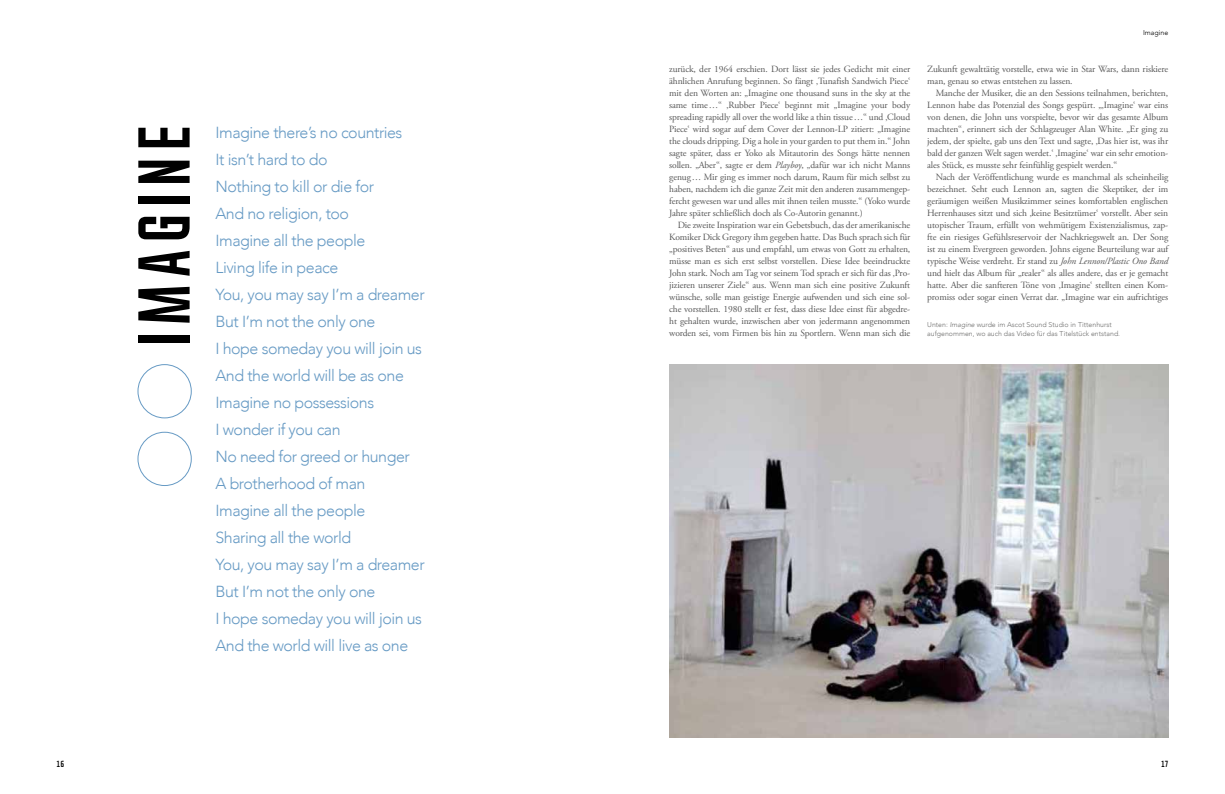
<style>
.page{position:relative;width:1225px;height:794px;background:#fff}
.page>*{position:absolute;margin:0;border:0;box-sizing:border-box;transform-origin:0 0}
.t1{font:700 66px "Chosence";letter-spacing:.08em;color:#000}
.t2{font:300 16px/27px "Avenir";letter-spacing:-.03em;color:#669ac4}
.t3{font:9.5px/12px "Adobe Garamond Pro";letter-spacing:-.01em;color:#565656;text-align:justify}
.t4{font:700 8px "Chosence";color:#000}
.t5{font:300 7px/9px "Avenir";color:#6f6f6e}
.t6{font:300 7px "Avenir";color:#000}
.s1{font-style:italic}
</style>
<div class="page">
<img style="left:669px;top:364px;width:499px;height:373px">
<div style="left:137px;top:364px;width:55px;height:54px;border:1px solid #669ac4;border-radius:50%"></div>
<div style="left:137px;top:432px;width:55px;height:54px;border:1px solid #669ac4;border-radius:50%"></div>
<h1 class="t1" style="left:128px;top:346px;width:222px;rotate:-90deg">Imagine</h1>
<p class="t2" style="left:215px;top:119px;width:211px">Imagine there’s no countries<br>It isn’t hard to do<br>Nothing to kill or die for<br>And no religion, too<br>Imagine all the people<br>Living life in peace<br>You, you may say I’m a dreamer<br>But I’m not the only one<br>I hope someday you will join us<br>And the world will be as one<br>Imagine no possessions<br>I wonder if you can<br>No need for greed or hunger<br>A brotherhood of man<br>Imagine all the people<br>Sharing all the world<br>You, you may say I’m a dreamer<br>But I’m not the only one<br>I hope someday you will join us<br>And the world will live as one</p>
<p class="t3" style="left:669px;top:63px;width:242px">zurück, der 1964 erschien. Dort lässt sie jedes Gedicht mit einer ähnlichen Anrufung beginnen. So fängt ‚Tunafish Sandwich Piece‘ mit den Worten an: „Imagine one thousand suns in the sky at the same time…“ ‚Rubber Piece‘ beginnt mit „Imagine your body spreading rapidly all over the world like a thin tissue…“ und ‚Cloud Piece‘ wird sogar auf dem Cover der Lennon-LP zitiert: „Imagine the clouds dripping. Dig a hole in your garden to put them in.“ John sagte später, dass er Yoko als Mitautorin des Songs hätte nennen sollen. „Aber“, sagte er dem <span class="s1">Playboy</span>, „dafür war ich nicht Manns genug… Mir ging es immer noch darum, Raum für mich selbst zu haben, nachdem ich die ganze Zeit mit den anderen zusammengep&shy;fercht gewesen war und alles mit ihnen teilen musste.“ (Yoko wurde Jahre später schließlich doch als Co-Autorin genannt.)</p>
<p class="t3" style="left:669px;top:219px;width:242px;text-indent:9px">Die zweite Inspiration war ein Gebetsbuch, das der amerikanische Komiker Dick Gregory ihm gegeben hatte. Das Buch sprach sich für „positives Beten“ aus und empfahl, um etwas von Gott zu erhalten, müsse man es sich erst selbst vorstellen. Diese Idee beeindruckte John stark. Noch am Tag vor seinem Tod sprach er sich für das ‚Pro&shy;jizieren unserer Ziele“ aus. Wenn man sich eine positive Zukunft wünsche, solle man geistige Energie aufwenden und sich eine sol&shy;che vorstellen. 1980 stellt er fest, dass diese Idee einst für abgedre&shy;ht gehalten wurde, inzwischen aber von jedermann angenommen worden sei, vom Firmen bis hin zu Sportlern. Wenn man sich die</p>
<p class="t6" style="left:1143px;top:29px;width:27px">Imagine</p>
<p class="t3" style="left:927px;top:63px;width:242px">Zukunft gewalttätig vorstelle, etwa wie in Star Wars, dann riskiere man, genau so etwas entstehen zu lassen.</p>
<p class="t3" style="left:927px;top:87px;width:242px;text-indent:9px">Manche der Musiker, die an den Sessions teilnahmen, berichten, Lennon habe das Potenzial des Songs gespürt. „‚Imagine‘ war eins von denen, die John uns vorspielte, bevor wir das gesamte Album machten“, erinnert sich der Schlagzeuger Alan White. „Er ging zu jedem, der spielte, gab uns den Text und sagte, ‚Das hier ist, was ihr bald der ganzen Welt sagen werdet.‘ ‚Imagine‘ war ein sehr emotion&shy;ales Stück, es musste sehr feinfühlig gespielt werden.“</p>
<p class="t3" style="left:927px;top:171px;width:242px;text-indent:9px">Nach der Veröffentlichung wurde es manchmal als scheinheilig bezeichnet. Seht euch Lennon an, sagten die Skeptiker, der im geräumigen weißen Musikzimmer seines komfortablen englischen Herrenhauses sitzt und sich ‚keine Besitztümer‘ vorstellt. Aber sein utopischer Traum, erfüllt von wehmütigem Existenzialismus, zap&shy;fte ein riesiges Gefühlsreservoir der Nachkriegswelt an. Der Song ist zu einem Evergreen geworden. Johns eigene Beurteilung war auf typische Weise verdreht. Er stand zu <span class="s1">John Lennon/Plastic Ono Band </span>und hielt das Album für „realer“ als alles andere, das er je gemacht hatte. Aber die sanfteren Töne von ‚Imagine‘ stellten einen Kom&shy;promiss oder sogar einen Verrat dar. „Imagine war ein aufrichtiges</p>
<p class="t5" style="left:927px;top:320px;width:194px">Unten: <span class="s1">Imagine</span> wurde im Ascot Sound Studio in Tittenhurst aufgenommen, wo auch das Video für das Titelstück entstand.</p>
<p class="t4" style="left:57px;top:760px;width:9px">16</p>
<p class="t4" style="left:1161px;top:760px;width:8px">17</p>
</div>
